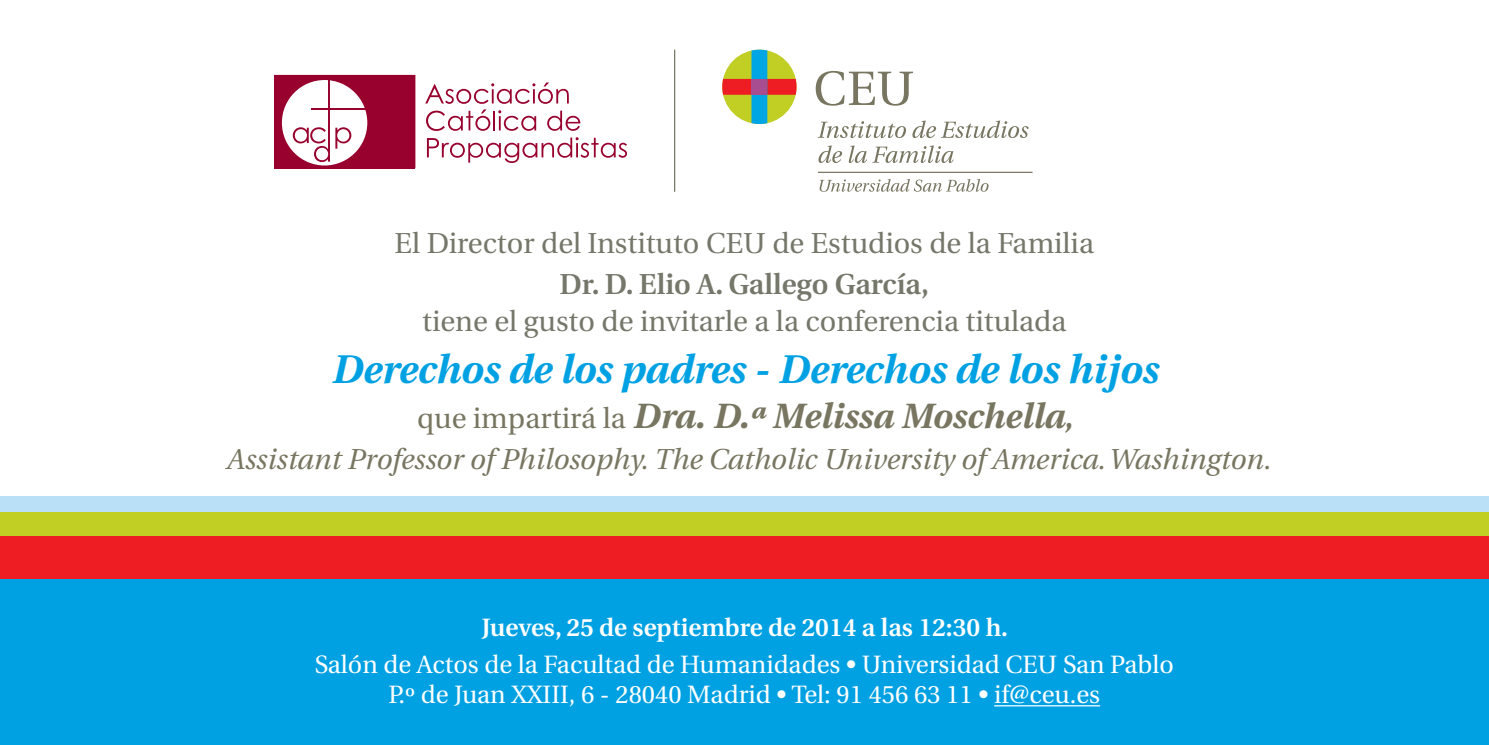
<style>
.page{position:relative;width:1489px;height:745px;background:#fff}
.page>*{position:absolute;margin:0;border:0;box-sizing:border-box;transform-origin:0 0}
.t1{font:italic 700 40px "Utopia";color:#00a1e3}
.t2{font:italic 700 35px "Utopia";color:#787661}
.t3{font:28.75px "Utopia";color:#76776b}
.t4{font:italic 28.75px "Utopia";color:#787661}
.t5{font:600 28.75px "Utopia";color:#76776b}
.t6{font:25px/30px "Utopia";color:#fff;text-align:center}
.t7{font:600 25px "Utopia";color:#fff}
.s1{font-weight:400;font-style:normal;font-size:28.75px}
.s2{font-size:28.75px}
</style>
<div class="page">
<div style="left:0;top:578px;width:1488px;height:166px;background:#00a1e3"></div>
<div style="left:0;top:535px;width:1488px;height:43px;background:#ee1d23"></div>
<div style="left:0;top:511px;width:1488px;height:24px;background:#c1ce23"></div>
<div style="left:0;top:496px;width:1488px;height:15px;background:#b9e0f6"></div>
<hr style="left:994px;top:704px;width:106px;height:2px;background:#fff">
<div style="left:275px;top:75px;width:140px;height:94px;background:#98012d"></div>
<div style="left:274px;top:75px;width:141px;height:92px;border:1px solid #98012d"></div>
<div style="left:282px;top:80px;width:85px;height:85px;background:#fff;border-radius:50%"></div>
<hr style="left:311px;top:108px;width:57px;height:2px;background:#98012d">
<svg style="left:293px;top:80px;width:58px;height:82px"></svg>
<svg style="left:427px;top:137px;width:200px;height:26px"></svg>
<svg style="left:425px;top:82px;width:155px;height:49px"></svg>
<hr style="left:817px;top:172px;width:215px;height:1px;background:#787661">
<svg style="left:722px;top:50px;width:74px;height:74px"></svg>
<div style="left:751px;top:79px;width:16px;height:16px;background:#a84d90"></div>
<svg style="left:815px;top:71px;width:98px;height:35px"></svg>
<svg style="left:817px;top:121px;width:89px;height:17px"></svg>
<svg style="left:912px;top:120px;width:116px;height:18px"></svg>
<svg style="left:818px;top:145px;width:24px;height:18px"></svg>
<svg style="left:848px;top:145px;width:105px;height:18px"></svg>
<svg style="left:819px;top:179px;width:169px;height:13px"></svg>
<hr style="left:674px;top:50px;width:1px;height:142px;background:#76776b">
<p class="t3" style="left:394px;top:227px;width:701px">El Director del Instituto CEU de Estudios de la Familia</p>
<p class="t5" style="left:559px;top:267px;width:371px">Dr. D. Elio A. Gallego García,</p>
<p class="t3" style="left:422px;top:305px;width:645px">tiene el gusto de invitarle a la conferencia titulada</p>
<h1 class="t1" style="left:331px;top:346px;width:828px">Derechos de los padres - Derechos de los hijos</h1>
<h2 class="t2" style="left:417px;top:395px;width:656px"><span class="s1">que impartirá la</span> Dra. D.ª Melissa Moschella<span class="s2">,</span></h2>
<p class="t4" style="left:226px;top:442px;width:1046px">Assistant Professor of Philosophy. The Catholic University of America. Washington.</p>
<p class="t7" style="left:481px;top:613px;width:528px">Jueves, 25 de septiembre de 2014 a las 12:30 h.</p>
<p class="t6" style="left:315px;top:649px;width:860px">Salón de Actos de la Facultad de Humanidades • Universidad CEU San Pablo<br>P.º de Juan XXIII, 6 - 28040 Madrid • Tel: 91 456 63 11 • if@ceu.es</p>
</div>
